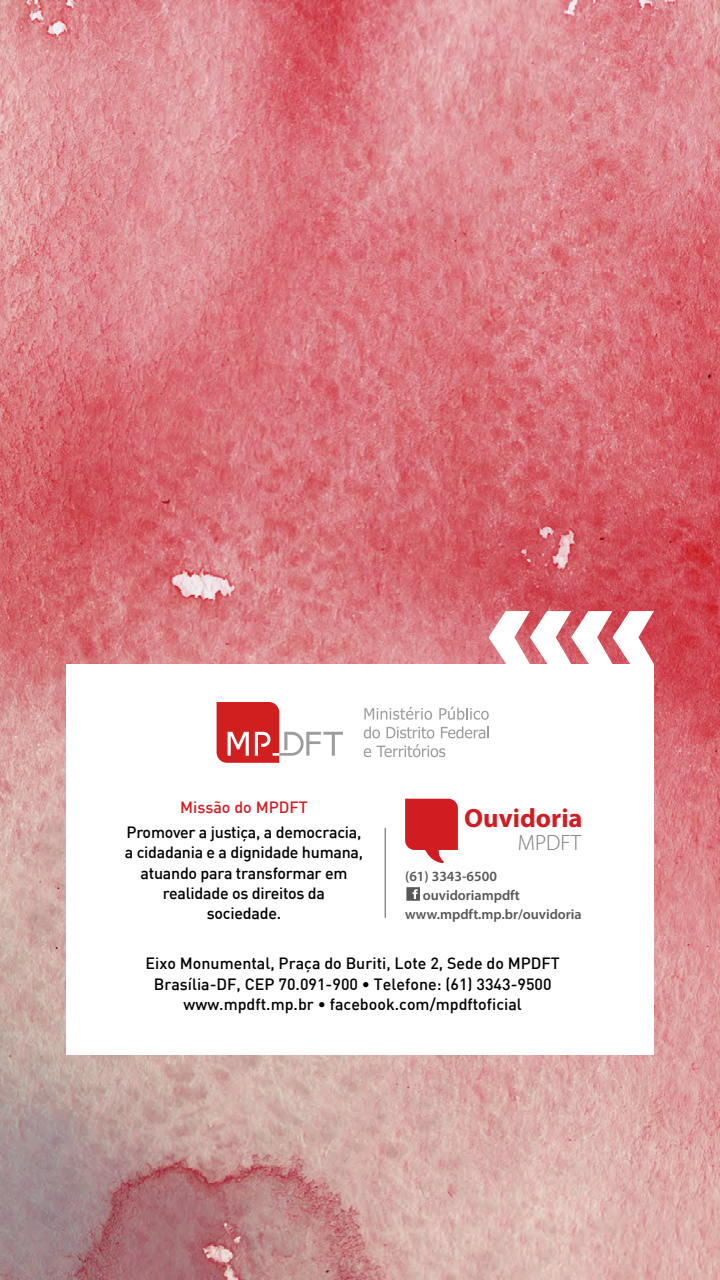
<style>
.page{position:relative;width:720px;height:1280px;background:#fff}
.page>*{position:absolute;margin:0;border:0;box-sizing:border-box;transform-origin:0 0}
.t1{font:700 26.5px "Myriad Pro";color:#d11c21}
.t2{font:300 22.1px "Myriad Pro";color:#7c7b7b}
.t3{font:500 16px/20.2px "DIN";color:#000;text-align:center}
.t4{font:500 16px "DIN";color:#d11c21}
.t5{font:600 14.2px "Myriad Pro";color:#575756}
</style>
<div class="page">
<img style="left:0;top:0;width:720px;height:1280px">
<div style="left:66px;top:664px;width:588px;height:390px;background:#fff"></div>
<svg style="left:364px;top:707px;width:68px;height:13px"></svg>
<svg style="left:439px;top:707px;width:50px;height:13px"></svg>
<svg style="left:364px;top:726px;width:16px;height:12px"></svg>
<svg style="left:386px;top:727px;width:48px;height:11px"></svg>
<svg style="left:441px;top:726px;width:48px;height:12px"></svg>
<svg style="left:364px;top:744px;width:81px;height:13px"></svg>
<svg style="left:217px;top:702px;width:126px;height:61px"></svg>
<svg style="left:405px;top:799px;width:53px;height:64px"></svg>
<svg style="left:406px;top:887px;width:14px;height:14px"></svg>
<hr style="left:385px;top:828px;width:1px;height:90px;background:#575756">
<svg style="left:489px;top:611px;width:165px;height:53px"></svg>
<p class="t4" style="left:180px;top:797px;width:129px">Missão do MPDFT</p>
<p class="t3" style="left:125px;top:822px;width:240px">Promover a justiça, a democracia, a cidadania e a dignidade humana, atuando para transformar em realidade os direitos da sociedade.</p>
<h1 class="t1" style="left:464px;top:801px;width:120px">Ouvidoria</h1>
<h2 class="t2" style="left:518px;top:831px;width:65px">MPDFT</h2>
<p class="t5" style="left:405px;top:867px;width:93px">(61) 3343-6500</p>
<p class="t5" style="left:423px;top:887px;width:99px">ouvidoriampdft</p>
<p class="t5" style="left:405px;top:905px;width:178px">www.mpdft.mp.br/ouvidoria</p>
<p class="t3" style="left:145px;top:953px;width:416px">Eixo Monumental, Praça do Buriti, Lote 2, Sede do MPDFT<br>Brasília-DF, CEP 70.091-900 • Telefone: (61) 3343-9500 www.mpdft.mp.br • facebook.com/mpdftoficial</p>
</div>
